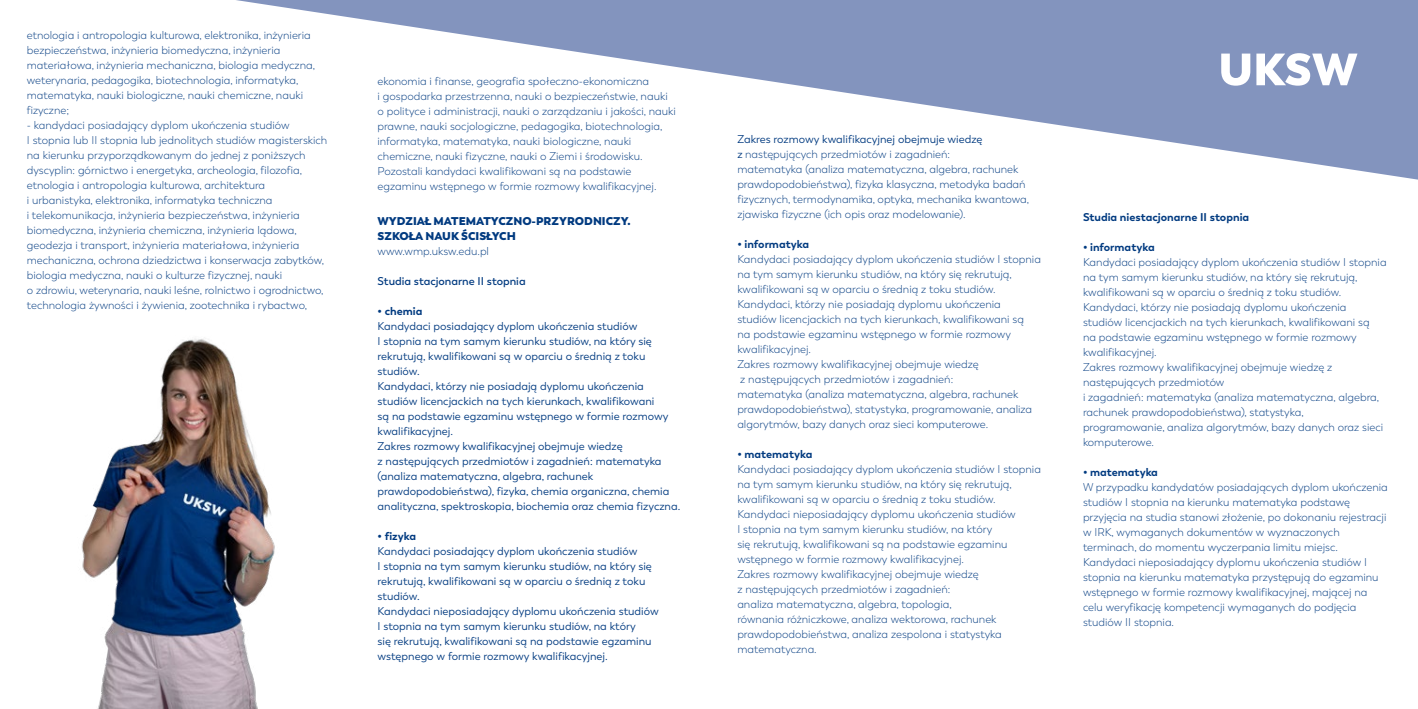
<style>
.page{position:relative;width:1418px;height:709px;background:#fff}
.page>*{position:absolute;margin:0;border:0;box-sizing:border-box;transform-origin:0 0}
.t1{font:300 11.25px/15px "Trenda";color:#003a80}
.t2{font:11.25px/15px "Trenda";color:#003a80}
.t3{font:700 11.25px "Trenda";color:#003a80}
.t4{font:800 11.25px/15px "Trenda";color:#003a80}
.t5{font:600 11.25px "Trenda";color:#003a80}
.s1{font-weight:400}
</style>
<div class="page">
<svg style="left:236px;top:0;width:1181px;height:180px"></svg>
<img style="left:81px;top:339px;width:194px;height:370px">
<svg style="left:1221px;top:54px;width:29px;height:32px"></svg>
<svg style="left:1256px;top:53px;width:101px;height:33px"></svg>
<p class="t1" style="left:27px;top:27px;width:290px">etnologia i antropologia kulturowa, elektronika, inżynieria bezpieczeństwa, inżynieria biomedyczna, inżynieria materiałowa, inżynieria mechaniczna, biologia medyczna, weterynaria, pedagogika, biotechnologia, informatyka, matematyka, nauki biologiczne, nauki chemiczne, nauki fizyczne;</p>
<p class="t1" style="left:27px;top:117px;width:302px">- kandydaci posiadający dyplom ukończenia studiów<br>I stopnia lub II stopnia lub jednolitych studiów magisterskich na kierunku przyporządkowanym do jednej z poniższych dyscyplin: górnictwo i energetyka, archeologia, filozofia, etnologia i antropologia kulturowa, architektura<br>i urbanistyka, elektronika, informatyka techniczna<br>i telekomunikacja, inżynieria bezpieczeństwa, inżynieria biomedyczna, inżynieria chemiczna, inżynieria lądowa, geodezja i transport, inżynieria materiałowa, inżynieria mechaniczna, ochrona dziedzictwa i konserwacja zabytków, biologia medyczna, nauki o kulturze fizycznej, nauki<br>o zdrowiu, weterynaria, nauki leśne, rolnictwo i ogrodnictwo, technologia żywności i żywienia, zootechnika i rybactwo,</p>
<p class="t1" style="left:377px;top:74px;width:300px">ekonomia i finanse, geografia społeczno-ekonomiczna<br>i gospodarka przestrzenna, nauki o bezpieczeństwie, nauki o polityce i administracji, nauki o zarządzaniu i jakości, nauki prawne, nauki socjologiczne, pedagogika, biotechnologia, informatyka, matematyka, nauki biologiczne, nauki chemiczne, nauki fizyczne, nauki o Ziemi i środowisku.<br>Pozostali kandydaci kwalifikowani są na podstawie egzaminu wstępnego w formie rozmowy kwalifikacyjnej.</p>
<p class="t4" style="left:377px;top:214px;width:255px">WYDZIAŁ MATEMATYCZNO-PRZYRODNICZY.<br>SZKOŁA NAUK ŚCISŁYCH</p>
<p class="t1" style="left:377px;top:244px;width:113px">www.wmp.uksw.edu.pl</p>
<p class="t5" style="left:377px;top:274px;width:150px">Studia stacjonarne II stopnia</p>
<p class="t3" style="left:377px;top:304px;width:46px">• chemia</p>
<p class="t2" style="left:377px;top:319px;width:304px">Kandydaci posiadający dyplom ukończenia studiów<br>I stopnia na tym samym kierunku studiów, na który się rekrutują, kwalifikowani są w oparciu o średnią z toku studiów.<br>Kandydaci, którzy nie posiadają dyplomu ukończenia studiów licencjackich na tych kierunkach, kwalifikowani<br>są na podstawie egzaminu wstępnego w formie rozmowy kwalifikacyjnej.<br>Zakres rozmowy kwalifikacyjnej obejmuje wiedzę<br>z następujących przedmiotów i zagadnień: matematyka (analiza matematyczna, algebra, rachunek prawdopodobieństwa), fizyka, chemia organiczna, chemia analityczna, spektroskopia, biochemia oraz chemia fizyczna.</p>
<p class="t3" style="left:377px;top:529px;width:40px">• fizyka</p>
<p class="t2" style="left:377px;top:544px;width:283px">Kandydaci posiadający dyplom ukończenia studiów<br>I stopnia na tym samym kierunku studiów, na który się rekrutują, kwalifikowani są w oparciu o średnią z toku studiów.<br>Kandydaci nieposiadający dyplomu ukończenia studiów I stopnia na tym samym kierunku studiów, na który<br>się rekrutują, kwalifikowani są na podstawie egzaminu wstępnego w formie rozmowy kwalifikacyjnej.</p>
<p class="t1" style="left:737px;top:132px;width:293px"><span class="s1">Zakres rozmowy kwalifikacyjnej obejmuje wiedzę<br>z</span> następujących przedmiotów i zagadnień:<br>matematyka (analiza matematyczna, algebra, rachunek prawdopodobieństwa), fizyka klasyczna, metodyka badań fizycznych, termodynamika, optyka, mechanika kwantowa, zjawiska fizyczne (ich opis oraz modelowanie).</p>
<p class="t3" style="left:737px;top:237px;width:73px">• informatyka</p>
<p class="t1" style="left:737px;top:252px;width:305px">Kandydaci posiadający dyplom ukończenia studiów I stopnia na tym samym kierunku studiów, na który się rekrutują, kwalifikowani są w oparciu o średnią z toku studiów.<br>Kandydaci, którzy nie posiadają dyplomu ukończenia studiów licencjackich na tych kierunkach, kwalifikowani są<br>na podstawie egzaminu wstępnego w formie rozmowy kwalifikacyjnej.<br>Zakres rozmowy kwalifikacyjnej obejmuje wiedzę<br>z następujących przedmiotów i zagadnień:<br>matematyka (analiza matematyczna, algebra, rachunek prawdopodobieństwa), statystyka, programowanie, analiza algorytmów, bazy danych oraz sieci komputerowe.</p>
<p class="t3" style="left:737px;top:447px;width:76px">• matematyka</p>
<p class="t1" style="left:737px;top:462px;width:305px">Kandydaci posiadający dyplom ukończenia studiów I stopnia na tym samym kierunku studiów, na który się rekrutują, kwalifikowani są w oparciu o średnią z toku studiów.<br>Kandydaci nieposiadający dyplomu ukończenia studiów<br>I stopnia na tym samym kierunku studiów, na który<br>się rekrutują, kwalifikowani są na podstawie egzaminu wstępnego w formie rozmowy kwalifikacyjnej.<br>Zakres rozmowy kwalifikacyjnej obejmuje wiedzę<br>z następujących przedmiotów i zagadnień:<br>analiza matematyczna, algebra, topologia,<br>równania różniczkowe, analiza wektorowa, rachunek prawdopodobieństwa, analiza zespolona i statystyka matematyczna.</p>
<p class="t3" style="left:1082px;top:210px;width:168px">Studia niestacjonarne II stopnia</p>
<p class="t3" style="left:1082px;top:240px;width:73px">• informatyka</p>
<p class="t1" style="left:1082px;top:255px;width:305px">Kandydaci posiadający dyplom ukończenia studiów I stopnia na tym samym kierunku studiów, na który się rekrutują, kwalifikowani są w oparciu o średnią z toku studiów.<br>Kandydaci, którzy nie posiadają dyplomu ukończenia studiów licencjackich na tych kierunkach, kwalifikowani są<br>na podstawie egzaminu wstępnego w formie rozmowy kwalifikacyjnej.<br>Zakres rozmowy kwalifikacyjnej obejmuje wiedzę z następujących przedmiotów<br>i zagadnień: matematyka (analiza matematyczna, algebra, rachunek prawdopodobieństwa), statystyka, programowanie, analiza algorytmów, bazy danych oraz sieci komputerowe.</p>
<p class="t3" style="left:1082px;top:465px;width:76px">• matematyka</p>
<p class="t1" style="left:1082px;top:480px;width:306px">W przypadku kandydatów posiadających dyplom ukończenia studiów I stopnia na kierunku matematyka podstawę przyjęcia na studia stanowi złożenie, po dokonaniu rejestracji w IRK, wymaganych dokumentów w wyznaczonych terminach, do momentu wyczerpania limitu miejsc.<br>Kandydaci nieposiadający dyplomu ukończenia studiów I stopnia na kierunku matematyka przystępują do egzaminu wstępnego w formie rozmowy kwalifikacyjnej, mającej na celu weryfikację kompetencji wymaganych do podjęcia studiów II stopnia.</p>
</div>
